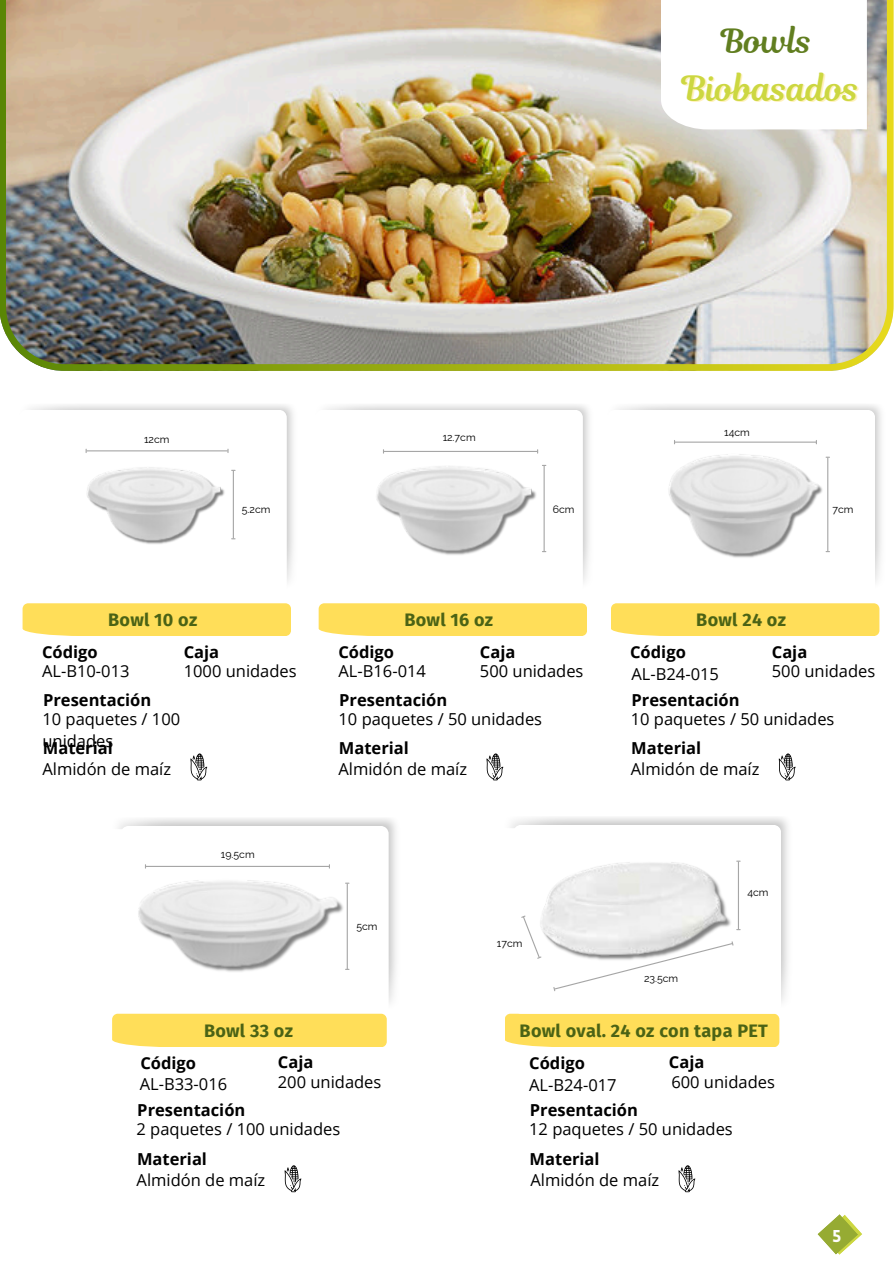
<style>
.page{position:relative;width:894px;height:1264px;background:#fff}
.page>*{position:absolute;margin:0;border:0;box-sizing:border-box;transform-origin:0 0}
.t1{font:34.2px "Magnolia Script";color:#ccd741}
.t2{font:32.7px "Magnolia Script";color:#617e20}
.t3{font:700 18px "Fira Sans";letter-spacing:.015em;color:#4b6315}
.t4{font:900 16.8px "Lovelo";color:#fefdfd}
.t5{font:16.5px/22.5px "Open Sans";color:#000}
.t6{font:700 16.5px "Open Sans";color:#000}
.t7{font:10.5px "Raleway";color:#000}
</style>
<div class="page">
<div style="left:23px;top:603px;width:268px;height:33px;background:#ffde59"></div>
<svg style="left:190px;top:753px;width:17px;height:27px"></svg>
<div style="left:318px;top:603px;width:269px;height:33px;background:#ffde59"></div>
<svg style="left:486px;top:753px;width:17px;height:27px"></svg>
<div style="left:611px;top:603px;width:268px;height:33px;background:#ffde59"></div>
<svg style="left:778px;top:753px;width:17px;height:27px"></svg>
<img style="left:0;top:0;width:892px;height:371px">
<svg style="left:660px;top:0;width:206px;height:129px"></svg>
<img style="left:106px;top:817px;width:297px;height:192px;border-radius:8px">
<svg style="left:121px;top:826px;width:267px;height:183px"></svg>
<div style="left:112px;top:1013px;width:274px;height:34px;background:#ffde59"></div>
<div style="left:505px;top:1013px;width:274px;height:34px;background:#ffde59"></div>
<img style="left:376px;top:449px;width:162px;height:107px">
<img style="left:85px;top:451px;width:141px;height:107px">
<img style="left:668px;top:442px;width:160px;height:116px">
<img style="left:133px;top:872px;width:215px;height:117px">
<svg style="left:513px;top:824px;width:268px;height:7px"></svg>
<img style="left:541px;top:860px;width:200px;height:84px">
<svg style="left:284px;top:1165px;width:17px;height:27px"></svg>
<svg style="left:678px;top:1165px;width:17px;height:27px"></svg>
<hr style="left:86px;top:450px;width:142px;height:1px;background:#a6a6a6">
<hr style="left:233px;top:470px;width:1px;height:68px;background:#a6a6a6">
<hr style="left:383px;top:451px;width:154px;height:1px;background:#a6a6a6">
<hr style="left:543px;top:465px;width:1px;height:86px;background:#a6a6a6">
<hr style="left:674px;top:441px;width:141px;height:1px;background:#a6a6a6">
<hr style="left:827px;top:457px;width:1px;height:94px;background:#a6a6a6">
<hr style="left:146px;top:865px;width:183px;height:2px;background:#a6a6a6">
<hr style="left:346px;top:883px;width:2px;height:86px;background:#a6a6a6">
<svg style="left:552px;top:940px;width:182px;height:52px"></svg>
<hr style="left:737px;top:861px;width:1px;height:68px;background:#a6a6a6">
<svg style="left:521px;top:914px;width:21px;height:45px"></svg>
<svg style="left:817px;top:1214px;width:45px;height:40px"></svg>
<h1 class="t2" style="left:720px;top:19px;width:93px">Bowls</h1>
<h1 class="t1" style="left:681px;top:64px;width:179px">Biobasados</h1>
<h4 class="t7" style="left:144px;top:433px;width:27px">12cm</h4>
<h4 class="t7" style="left:442px;top:431px;width:34px">12.7cm</h4>
<p class="t7" style="left:724px;top:426px;width:27px">14cm</p>
<h3 class="t7" style="left:242px;top:503px;width:30px">5.2cm</h3>
<h3 class="t7" style="left:552px;top:503px;width:23px">6cm</h3>
<h4 class="t7" style="left:832px;top:503px;width:23px">7cm</h4>
<p class="t3" style="left:108px;top:609px;width:91px">Bowl 10 oz</p>
<h3 class="t3" style="left:404px;top:609px;width:90px">Bowl 16 oz</h3>
<p class="t3" style="left:696px;top:609px;width:91px">Bowl 24 oz</p>
<h3 class="t6" style="left:42px;top:640px;width:57px">Código</h3>
<h4 class="t5" style="left:42px;top:659px;width:89px">AL-B10-013</h4>
<h3 class="t6" style="left:184px;top:640px;width:37px">Caja</h3>
<h2 class="t5" style="left:184px;top:659px;width:114px">1000 unidades</h2>
<p class="t6" style="left:480px;top:640px;width:37px">Caja</p>
<p class="t5" style="left:480px;top:659px;width:105px">500 unidades</p>
<p class="t6" style="left:338px;top:640px;width:57px">Código</p>
<h4 class="t6" style="left:630px;top:640px;width:57px">Código</h4>
<h3 class="t5" style="left:338px;top:659px;width:89px">AL-B16-014</h3>
<h4 class="t5" style="left:631px;top:662px;width:89px">AL-B24-015</h4>
<h4 class="t6" style="left:771px;top:640px;width:37px">Caja</h4>
<h3 class="t5" style="left:771px;top:659px;width:105px">500 unidades</h3>
<p class="t6" style="left:43px;top:688px;width:110px">Presentación</p>
<p class="t6" style="left:43px;top:736px;width:71px">Material</p>
<p class="t5" style="left:42px;top:707px;width:139px">10 paquetes / 100 unidades</p>
<h3 class="t5" style="left:42px;top:757px;width:130px">Almidón de maíz</h3>
<h4 class="t6" style="left:339px;top:688px;width:110px">Presentación</h4>
<h3 class="t6" style="left:339px;top:736px;width:71px">Material</h3>
<p class="t5" style="left:338px;top:707px;width:205px">10 paquetes / 50 unidades</p>
<h4 class="t5" style="left:338px;top:757px;width:130px">Almidón de maíz</h4>
<h3 class="t6" style="left:631px;top:688px;width:110px">Presentación</h3>
<h3 class="t6" style="left:631px;top:736px;width:71px">Material</h3>
<h2 class="t5" style="left:630px;top:707px;width:205px">10 paquetes / 50 unidades</h2>
<h3 class="t5" style="left:630px;top:757px;width:130px">Almidón de maíz</h3>
<p class="t7" style="left:221px;top:847px;width:35px">19.5cm</p>
<p class="t7" style="left:747px;top:886px;width:23px">4cm</p>
<p class="t7" style="left:356px;top:919px;width:23px">5cm</p>
<p class="t7" style="left:497px;top:937px;width:27px">17cm</p>
<p class="t7" style="left:644px;top:972px;width:36px">23.5cm</p>
<p class="t3" style="left:204px;top:1019px;width:90px">Bowl 33 oz</p>
<p class="t3" style="left:519px;top:1019px;width:250px">Bowl oval. 24 oz con tapa PET</p>
<p class="t6" style="left:278px;top:1050px;width:37px">Caja</p>
<p class="t5" style="left:278px;top:1070px;width:105px">200 unidades</p>
<h3 class="t6" style="left:140px;top:1051px;width:57px">Código</h3>
<h4 class="t6" style="left:529px;top:1051px;width:57px">Código</h4>
<h3 class="t5" style="left:140px;top:1072px;width:89px">AL-B33-016</h3>
<h4 class="t5" style="left:529px;top:1073px;width:89px">AL-B24-017</h4>
<h4 class="t6" style="left:668px;top:1050px;width:37px">Caja</h4>
<h3 class="t5" style="left:671px;top:1070px;width:105px">600 unidades</h3>
<p class="t6" style="left:137px;top:1098px;width:110px">Presentación</p>
<p class="t6" style="left:137px;top:1147px;width:71px">Material</p>
<p class="t5" style="left:136px;top:1117px;width:205px">2 paquetes / 100 unidades</p>
<h3 class="t6" style="left:529px;top:1098px;width:110px">Presentación</h3>
<h2 class="t6" style="left:529px;top:1147px;width:71px">Material</h2>
<h3 class="t5" style="left:529px;top:1117px;width:205px">12 paquetes / 50 unidades</h3>
<h2 class="t5" style="left:136px;top:1168px;width:130px">Almidón de maíz</h2>
<h3 class="t5" style="left:530px;top:1168px;width:130px">Almidón de maíz</h3>
<h3 class="t4" style="left:832px;top:1228px;width:10px">5</h3>
</div>
